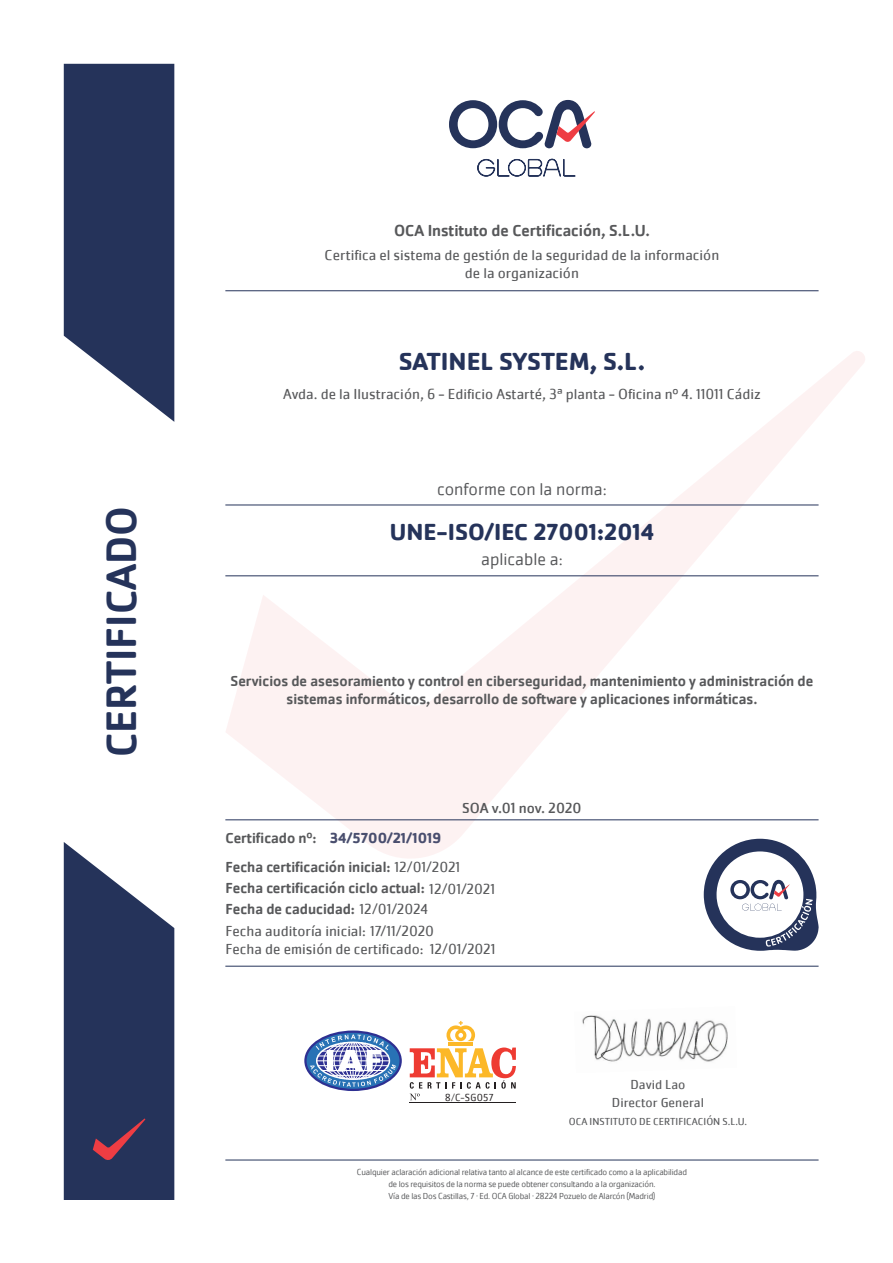
<style>
.page{position:relative;width:893px;height:1263px;background:#fff}
.page>*{position:absolute;margin:0;border:0;box-sizing:border-box;transform-origin:0 0}
.t1{font:500 43.95px "Cachet Pro";color:#25335a}
.t2{font:700 25.5px "Cachet Pro";color:#25335a}
.t3{font:700 24px "Cachet Pro";color:#25335a}
.t4{font:300 18px "Cachet Pro";color:#57585a}
.t5{font:500 16.5px "Cachet Pro";color:#57585a}
.t6{font:500 15px/18px "Cachet Pro";color:#57585a;text-align:center}
.t7{font:15px "Cachet Pro";color:#57585a}
.t8{font:700 15px "Cachet Pro";color:#494e6e}
.t9{font:15px "Cachet Pro";letter-spacing:-.005em;color:#57585a}
.t10{font:13.5px "Cachet Pro";color:#57585a}
.t11{font:10.5px "Cachet Pro";color:#57585a}
.t12{font:300 10.5px "Cachet Pro";letter-spacing:.025em;color:#231f20}
.t13{font:300 9px "Cachet Pro";letter-spacing:-.02em;color:#57585a}
.s1{font-weight:400}
</style>
<div class="page">
<svg style="left:225px;top:351px;width:640px;height:507px"></svg>
<svg style="left:64px;top:64px;width:110px;height:358px;background:#3f4b6d"></svg>
<svg style="left:449px;top:100px;width:146px;height:48px"></svg>
<svg style="left:477px;top:159px;width:99px;height:18px"></svg>
<svg style="left:64px;top:842px;width:110px;height:358px;background:#414b6d"></svg>
<hr style="left:225px;top:290px;width:594px;height:1px;background:#25335a">
<hr style="left:225px;top:575px;width:594px;height:1px;background:#25335a">
<hr style="left:225px;top:505px;width:594px;height:1px;background:#25335a">
<hr style="left:225px;top:819px;width:594px;height:1px;background:#25335a">
<svg style="left:704px;top:839px;width:115px;height:112px"></svg>
<hr style="left:225px;top:1160px;width:594px;height:1px;background:#25335a">
<hr style="left:449px;top:1042px;width:24px;height:4px;background:#fcb828">
<svg style="left:446px;top:1021px;width:29px;height:20px"></svg>
<hr style="left:410px;top:1102px;width:106px;height:1px;background:#231f20">
<svg style="left:410px;top:1047px;width:106px;height:53px"></svg>
<svg style="left:305px;top:1032px;width:96px;height:58px"></svg>
<div style="left:304px;top:1030px;width:98px;height:61px;border:2px solid #2e3092;border-radius:50%"></div>
<svg style="left:310px;top:1034px;width:86px;height:53px"></svg>
<img style="left:582px;top:1015px;width:146px;height:47px">
<hr style="left:225px;top:966px;width:594px;height:1px;background:#25335a">
<p class="t1" style="left:96px;top:757px;width:253px;rotate:-90deg">CERTIFICADO</p>
<p class="t5" style="left:394px;top:221px;width:257px">OCA Instituto de Certificación, S.L.U.</p>
<p class="t7" style="left:325px;top:246px;width:396px">Certifica el sistema de gestión de la seguridad de la información</p>
<p class="t7" style="left:465px;top:264px;width:116px">de la organización</p>
<p class="t2" style="left:399px;top:345px;width:248px">SATINEL SYSTEM, S.L.</p>
<p class="t7" style="left:283px;top:385px;width:479px">Avda. de la Ilustración, 6 - Edificio Astarté, 3ª planta - Oficina nº 4. 11011 Cádiz</p>
<p class="t4" style="left:437px;top:479px;width:171px">conforme con la norma:</p>
<p class="t3" style="left:390px;top:517px;width:266px">UNE-ISO/IEC 27001:2014</p>
<p class="t4" style="left:481px;top:549px;width:83px">aplicable a:</p>
<p class="t6" style="left:231px;top:672px;width:584px">Servicios de asesoramiento y control en ciberseguridad, mantenimiento y administración de sistemas informáticos, desarrollo de software y aplicaciones informáticas.</p>
<p class="t6" style="left:225px;top:829px;width:93px">Certificado nº:</p>
<p class="t8" style="left:330px;top:828px;width:113px">34/5700/21/1019</p>
<p class="t9" style="left:462px;top:799px;width:121px">SOA v.01 nov. 2020</p>
<p class="t6" style="left:225px;top:858px;width:236px">Fecha certificación inicial: <span class="s1">12/01/2021</span></p>
<p class="t6" style="left:225px;top:879px;width:271px">Fecha certificación ciclo actual: <span class="s1">12/01/2021</span></p>
<p class="t6" style="left:225px;top:900px;width:204px">Fecha de caducidad: <span class="s1">12/01/2024</span></p>
<p class="t7" style="left:225px;top:922px;width:210px">Fecha auditoría inicial: 17/11/2020</p>
<p class="t7" style="left:225px;top:940px;width:272px">Fecha de emisión de certificado: 12/01/2021</p>
<p class="t12" style="left:445px;top:1091px;width:50px">8/C-SG057</p>
<p class="t10" style="left:630px;top:1076px;width:56px">David Lao</p>
<p class="t11" style="left:569px;top:1115px;width:180px">OCA INSTITUTO DE CERTIFICACIÓN S.L.U.</p>
<p class="t10" style="left:612px;top:1094px;width:93px">Director General</p>
<p class="t13" style="left:357px;top:1166px;width:332px">Cualquier aclaración adicional relativa tanto al alcance de este certificado como a la aplicabilidad</p>
<p class="t13" style="left:388px;top:1178px;width:269px">de los requisitos de la norma se puede obtener consultando a la organización.</p>
<p class="t13" style="left:388px;top:1190px;width:268px">Vía de las Dos Castillas, 7 · Ed. OCA Global · 28224 Pozuelo de Alarcón (Madrid)</p>
</div>
